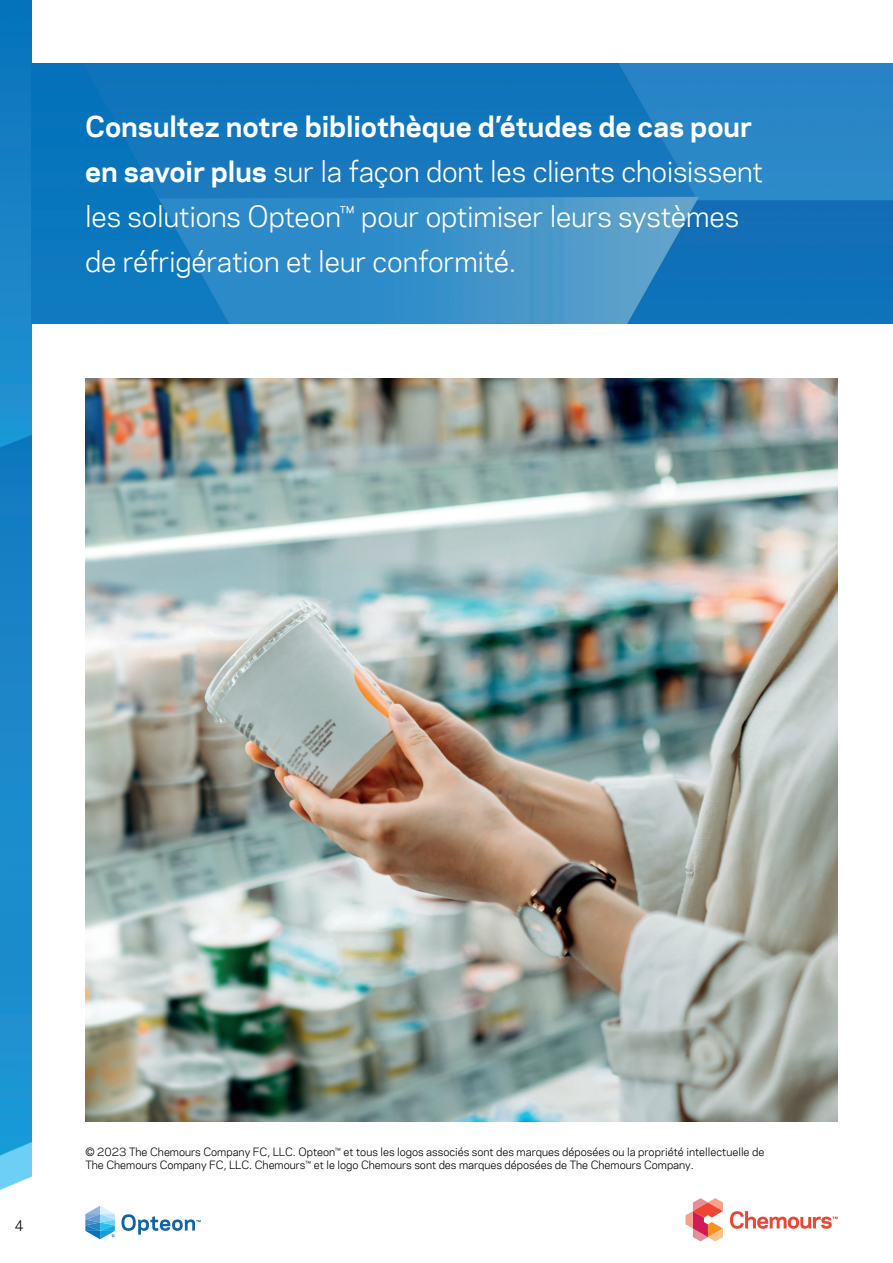
<style>
.page{position:relative;width:893px;height:1263px;background:#fff}
.page>*{position:absolute;margin:0;border:0;box-sizing:border-box;transform-origin:0 0}
.t1{font:27px/45px "Chemours Sans";letter-spacing:-.005em;color:#fff}
.t2{font:13.5px "Chemours Sans";color:#000001}
.t3{font:10.5px/12.6px "Chemours Sans";color:#000001}
.s1{font-weight:700}
</style>
<div class="page">
<svg style="left:121px;top:1214px;width:80px;height:21px"></svg>
<svg style="left:85px;top:1206px;width:30px;height:33px"></svg>
<svg style="left:685px;top:1198px;width:38px;height:43px"></svg>
<svg style="left:730px;top:1211px;width:108px;height:18px"></svg>
<img style="left:0;top:0;width:32px;height:1190px">
<img style="left:32px;top:64px;width:861px;height:259px">
<img style="left:85px;top:379px;width:753px;height:742px">
<h1 class="t1" style="left:85px;top:102px;width:680px"><span class="s1">Consultez notre bibliothèque d’études de cas pour en savoir plus</span> sur la façon dont les clients choisissent les solutions Opteon™ pour optimiser leurs systèmes de réfrigération et leur conformité.</h1>
<p class="t2" style="left:14px;top:1215px;width:11px">4</p>
<p class="t3" style="left:85px;top:1145px;width:680px">© 2023 The Chemours Company FC, LLC. Opteon™ et tous les logos associés sont des marques déposées ou la propriété intellectuelle de<br>The Chemours Company FC, LLC. Chemours™ et le logo Chemours sont des marques déposées de The Chemours Company.</p>
</div>
